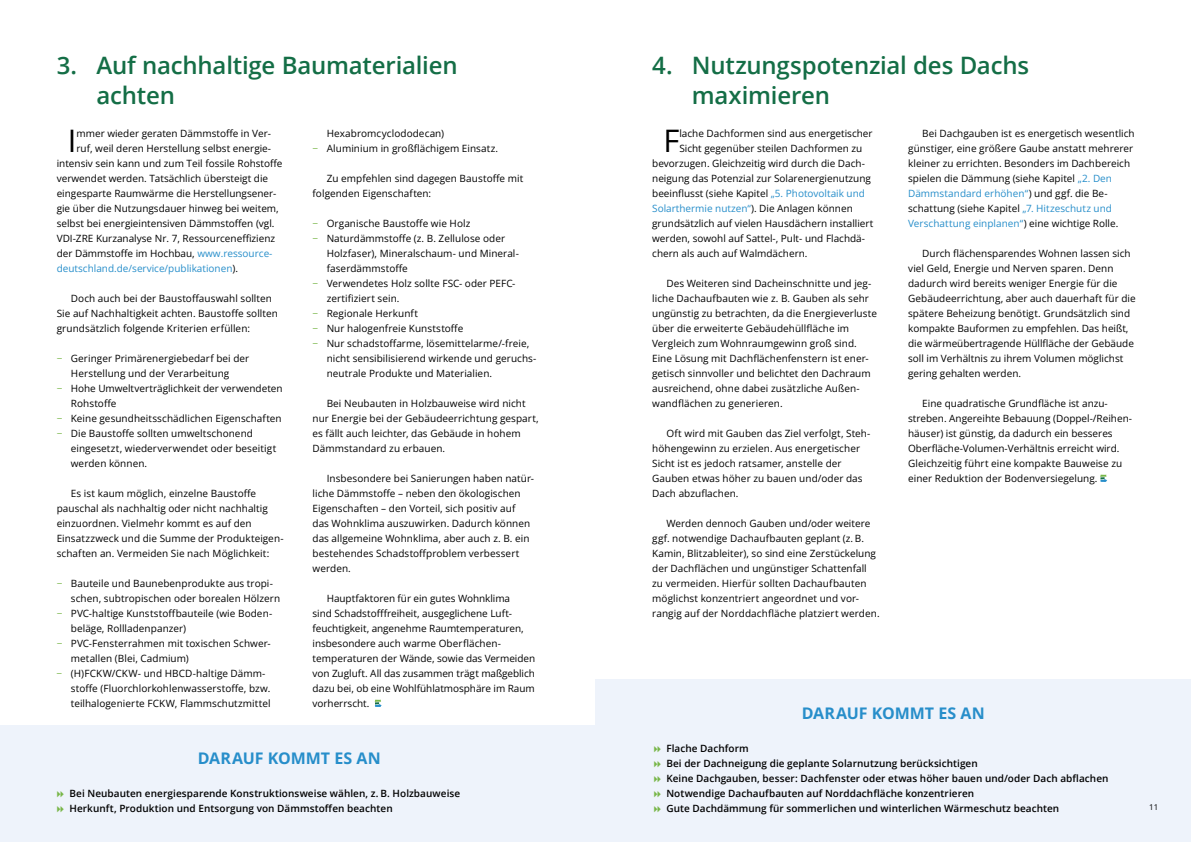
<style>
.page{position:relative;width:1191px;height:842px;background:#fff}
.page>*{position:absolute;margin:0;border:0;box-sizing:border-box;transform-origin:0 0}
.t1{font:31px "Open Sans";color:#000}
.t2{font:600 24px/30px "Open Sans";letter-spacing:-.01em;color:#146e46}
.t3{font:700 16px "Open Sans";color:#278eca}
.t4{font:10px/15px "Open Sans";letter-spacing:.005em;color:#000}
.t5{font:600 10px/15px "Open Sans";letter-spacing:.005em;color:#000}
.t6{font:10px "Open Sans";color:#278eca}
.t7{font:8px "Open Sans";color:#000}
.s1{color:#78b648}
.s2{color:#278eca}
.s3{color:#000}
</style>
<div class="page">
<svg style="left:375px;top:699px;width:7px;height:8px"></svg>
<div style="left:0;top:726px;width:595px;height:116px;background:#eef3fb"></div>
<svg style="left:1100px;top:474px;width:7px;height:8px"></svg>
<div style="left:595px;top:680px;width:596px;height:162px;background:#eef3fb"></div>
<h2 class="t2" style="left:96px;top:50px;width:363px;text-indent:-40px">3. Auf nachhaltige Baumaterialien achten</h2>
<h1 class="t1" style="left:68px;top:119px;width:10px">I</h1>
<p class="t4" style="left:76px;top:125px;width:196px">mmer wieder geraten Dämmstoffe in Ver-</p>
<p class="t4" style="left:312px;top:125px;width:187px;text-indent:14px">Hexabromcyclododecan)<br><span class="s1">−</span> Aluminium in großflächigem Einsatz.</p>
<p class="t4" style="left:312px;top:170px;width:212px;text-indent:14px">Zu empfehlen sind dagegen Baustoffe mit folgenden Eigenschaften:</p>
<p class="t4" style="left:312px;top:215px;width:159px"><span class="s1">−</span> Organische Baustoffe wie Holz</p>
<p class="t4" style="left:312px;top:230px;width:194px"><span class="s1">−</span> Naturdämmstoffe (z. B. Zellulose oder</p>
<p class="t4" style="left:327px;top:245px;width:194px">Holzfaser), Mineralschaum- und Mineral-</p>
<p class="t4" style="left:327px;top:260px;width:83px">faserdämmstoffe</p>
<p class="t4" style="left:312px;top:275px;width:204px"><span class="s1">−</span> Verwendetes Holz sollte FSC- oder PEFC-</p>
<p class="t4" style="left:327px;top:290px;width:74px">zertifiziert sein.</p>
<p class="t4" style="left:312px;top:305px;width:107px"><span class="s1">−</span> Regionale Herkunft</p>
<p class="t4" style="left:312px;top:320px;width:152px"><span class="s1">−</span> Nur halogenfreie Kunststoffe</p>
<p class="t4" style="left:312px;top:335px;width:218px"><span class="s1">−</span> Nur schadstoffarme, lösemittelarme/-freie,</p>
<p class="t4" style="left:327px;top:350px;width:211px">nicht sensibilisierend wirkende und geruchs-</p>
<p class="t4" style="left:327px;top:365px;width:167px">neutrale Produkte und Materialien.</p>
<p class="t4" style="left:312px;top:395px;width:228px;text-indent:14px">Bei Neubauten in Holzbauweise wird nicht nur Energie bei der Gebäudeerrichtung gespart, es fällt auch leichter, das Gebäude in hohem Dämmstandard zu erbauen.</p>
<p class="t4" style="left:312px;top:470px;width:223px;text-indent:14px">Insbesondere bei Sanierungen haben natür&shy;liche Dämmstoffe – neben den ökologischen Eigenschaften – den Vorteil, sich positiv auf das Wohnklima auszuwirken. Dadurch können das allgemeine Wohnklima, aber auch z. B. ein bestehendes Schadstoffproblem verbessert werden.</p>
<p class="t4" style="left:312px;top:590px;width:224px;text-indent:14px">Hauptfaktoren für ein gutes Wohnklima<br>sind Schadstofffreiheit, ausgeglichene Luft&shy;feuchtigkeit, angenehme Raumtemperaturen, insbesondere auch warme Oberflächen&shy;temperaturen der Wände, sowie das Vermeiden von Zugluft. All das zusammen trägt maßgeblich dazu bei, ob eine Wohlfühlatmosphäre im Raum vorherrscht.</p>
<p class="t4" style="left:76px;top:140px;width:196px">ruf, weil deren Herstellung selbst energie-</p>
<p class="t4" style="left:57px;top:155px;width:227px">intensiv sein kann und zum Teil fossile Rohstoffe</p>
<p class="t4" style="left:57px;top:170px;width:213px">verwendet werden. Tatsächlich übersteigt die</p>
<p class="t4" style="left:57px;top:185px;width:221px">eingesparte Raumwärme die Herstellungsener-</p>
<p class="t4" style="left:57px;top:200px;width:224px">gie über die Nutzungsdauer hinweg bei weitem,</p>
<p class="t4" style="left:57px;top:215px;width:219px">selbst bei energieintensiven Dämmstoffen (vgl.</p>
<p class="t4" style="left:57px;top:230px;width:220px">VDI-ZRE Kurzanalyse Nr. 7, Ressourceneffizienz</p>
<p class="t4" style="left:57px;top:245px;width:217px">der Dämmstoffe im Hochbau, <span class="s2">www.ressource-</span></p>
<p class="t6" style="left:57px;top:261px;width:183px">deutschland.de/service/publikationen<span class="s3">).</span></p>
<p class="t4" style="left:57px;top:290px;width:223px;text-indent:14px">Doch auch bei der Baustoffauswahl sollten<br>Sie auf Nachhaltigkeit achten. Baustoffe sollten grundsätzlich folgende Kriterien erfüllen:</p>
<p class="t4" style="left:57px;top:350px;width:194px"><span class="s1">−</span> Geringer Primärenergiebedarf bei der</p>
<p class="t4" style="left:71px;top:365px;width:160px">Herstellung und der Verarbeitung</p>
<p class="t4" style="left:57px;top:380px;width:227px"><span class="s1">−</span> Hohe Umweltverträglichkeit der verwendeten</p>
<p class="t4" style="left:71px;top:395px;width:47px">Rohstoffe</p>
<p class="t4" style="left:57px;top:410px;width:226px"><span class="s1">−</span> Keine gesundheitsschädlichen Eigenschaften</p>
<p class="t4" style="left:57px;top:425px;width:198px"><span class="s1">−</span> Die Baustoffe sollten umweltschonend</p>
<p class="t4" style="left:71px;top:440px;width:207px">eingesetzt, wiederverwendet oder beseitigt</p>
<p class="t4" style="left:71px;top:455px;width:78px">werden können.</p>
<p class="t4" style="left:57px;top:485px;width:228px;text-indent:14px">Es ist kaum möglich, einzelne Baustoffe pauschal als nachhaltig oder nicht nachhaltig einzuordnen. Vielmehr kommt es auf den Einsatzzweck und die Summe der Produkteigen&shy;schaften an. Vermeiden Sie nach Möglichkeit:</p>
<p class="t4" style="left:57px;top:575px;width:218px"><span class="s1">−</span> Bauteile und Baunebenprodukte aus tropi-</p>
<p class="t4" style="left:71px;top:590px;width:211px">schen, subtropischen oder borealen Hölzern</p>
<p class="t4" style="left:57px;top:605px;width:217px"><span class="s1">−</span> PVC-haltige Kunststoffbauteile (wie Boden-</p>
<p class="t4" style="left:71px;top:620px;width:117px">beläge, Rollladenpanzer)</p>
<p class="t4" style="left:57px;top:635px;width:215px"><span class="s1">−</span> PVC-Fensterrahmen mit toxischen Schwer-</p>
<p class="t4" style="left:71px;top:650px;width:119px">metallen (Blei, Cadmium)</p>
<p class="t4" style="left:57px;top:665px;width:210px"><span class="s1">−</span> (H)FCKW/CKW- und HBCD-haltige Dämm-</p>
<p class="t4" style="left:71px;top:680px;width:201px">stoffe (Fluorchlorkohlenwasserstoffe, bzw.</p>
<p class="t4" style="left:71px;top:695px;width:201px">teilhalogenierte FCKW, Flammschutzmittel</p>
<h3 class="t3" style="left:198px;top:747px;width:184px">DARAUF KOMMT ES AN</h3>
<p class="t5" style="left:69px;top:786px;width:392px">Bei Neubauten energiesparende Konstruktionsweise wählen, z. B. Holzbauweise<br>Herkunft, Produktion und Entsorgung von Dämmstoffen beachten</p>
<h2 class="t2" style="left:692px;top:50px;width:339px;text-indent:-40px">4. Nutzungspotenzial des Dachs maximieren</h2>
<h1 class="t1" style="left:663px;top:119px;width:18px">F</h1>
<p class="t4" style="left:679px;top:125px;width:195px">lache Dachformen sind aus energetischer</p>
<p class="t4" style="left:908px;top:125px;width:228px;text-indent:14px">Bei Dachgauben ist es energetisch wesentlich günstiger, eine größere Gaube anstatt mehrerer kleiner zu errichten. Besonders im Dachbereich spielen die Dämmung (siehe Kapitel <span class="s2">„2. Den Dämmstandard erhöhen“</span>) und ggf. die Be&shy;schattung (siehe Kapitel <span class="s2">„7. Hitzeschutz und Verschattung einplanen“</span>) eine wichtige Rolle.</p>
<p class="t4" style="left:908px;top:245px;width:229px;text-indent:14px">Durch flächensparendes Wohnen lassen sich viel Geld, Energie und Nerven sparen. Denn dadurch wird bereits weniger Energie für die Gebäudeerrichtung, aber auch dauerhaft für die spätere Beheizung benötigt. Grundsätzlich sind kompakte Bauformen zu empfehlen. Das heißt, die wärmeübertragende Hüllfläche der Gebäude soll im Verhältnis zu ihrem Volumen möglichst gering gehalten werden.</p>
<p class="t4" style="left:908px;top:395px;width:225px;text-indent:14px">Eine quadratische Grundfläche ist anzu&shy;streben. Angereihte Bebauung (Doppel-/Reihen&shy;häuser) ist günstig, da dadurch ein besseres Oberfläche-Volumen-Verhältnis erreicht wird.<br>Gleichzeitig führt eine kompakte Bauweise zu einer Reduktion der Bodenversiegelung.</p>
<p class="t4" style="left:679px;top:140px;width:184px">Sicht gegenüber steilen Dachformen zu</p>
<p class="t4" style="left:652px;top:155px;width:214px">bevorzugen. Gleichzeitig wird durch die Dach-</p>
<p class="t4" style="left:652px;top:170px;width:220px">neigung das Potenzial zur Solarenergienutzung</p>
<p class="t4" style="left:652px;top:185px;width:214px">beeinflusst (siehe Kapitel <span class="s2">„5. Photovoltaik und</span></p>
<p class="t6" style="left:652px;top:201px;width:202px">Solarthermie nutzen“<span class="s3">). Die Anlagen können</span></p>
<p class="t4" style="left:652px;top:215px;width:222px">grundsätzlich auf vielen Hausdächern installiert</p>
<p class="t4" style="left:652px;top:230px;width:214px">werden, sowohl auf Sattel-, Pult- und Flachdä-</p>
<p class="t4" style="left:652px;top:245px;width:157px">chern als auch auf Walmdächern.</p>
<p class="t4" style="left:652px;top:275px;width:226px;text-indent:14px">Des Weiteren sind Dacheinschnitte und jeg&shy;liche Dachaufbauten wie z. B. Gauben als sehr ungünstig zu betrachten, da die Energieverluste über die erweiterte Gebäudehüllfläche im Vergleich zum Wohnraumgewinn groß sind.<br>Eine Lösung mit Dachflächenfenstern ist ener&shy;getisch sinnvoller und belichtet den Dachraum ausreichend, ohne dabei zusätzliche Außen&shy;wandflächen zu generieren.</p>
<p class="t4" style="left:652px;top:425px;width:220px;text-indent:14px">Oft wird mit Gauben das Ziel verfolgt, Steh&shy;höhengewinn zu erzielen. Aus energetischer Sicht ist es jedoch ratsamer, anstelle der Gauben etwas höher zu bauen und/oder das Dach abzuflachen.</p>
<p class="t4" style="left:652px;top:515px;width:229px;text-indent:14px">Werden dennoch Gauben und/oder weitere ggf. notwendige Dachaufbauten geplant (z. B.<br>Kamin, Blitzableiter), so sind eine Zerstückelung der Dachflächen und ungünstiger Schattenfall zu vermeiden. Hierfür sollten Dachaufbauten möglichst konzentriert angeordnet und vor&shy;rangig auf der Norddachfläche platziert werden.</p>
<h3 class="t3" style="left:801px;top:702px;width:184px">DARAUF KOMMT ES AN</h3>
<p class="t5" style="left:666px;top:741px;width:444px">Flache Dachform<br>Bei der Dachneigung die geplante Solarnutzung berücksichtigen<br>Keine Dachgauben, besser: Dachfenster oder etwas höher bauen und/oder Dach abflachen Notwendige Dachaufbauten auf Norddachfläche konzentrieren<br>Gute Dachdämmung für sommerlichen und winterlichen Wärmeschutz beachten</p>
<p class="t7" style="left:1149px;top:799px;width:11px">11</p>
<p class="t7" style="left:1149px;top:802px;width:11px">11</p>
</div>
